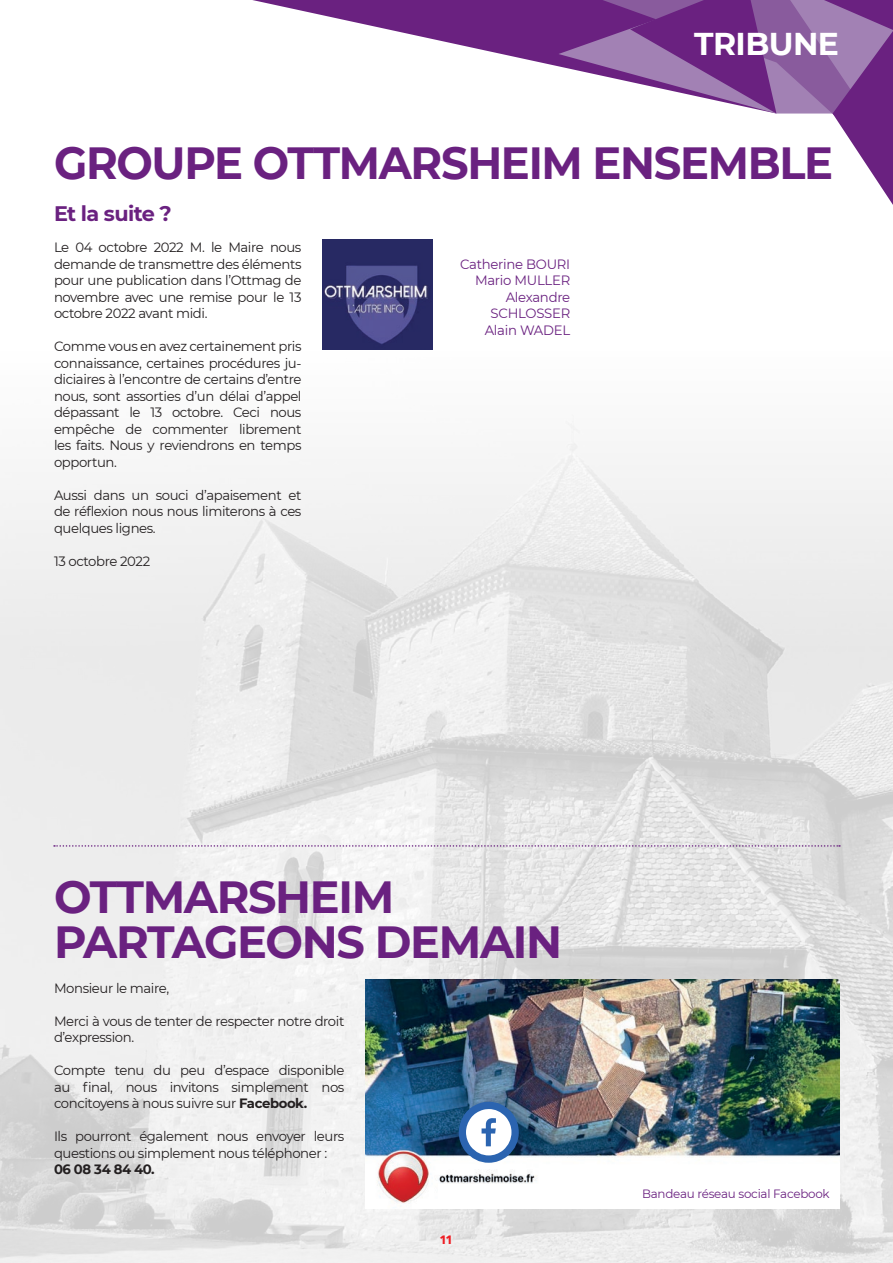
<style>
.page{position:relative;width:893px;height:1263px;background:#fff}
.page>*{position:absolute;margin:0;border:0;box-sizing:border-box;transform-origin:0 0}
.t1{font:700 45px/45px "Montserrat";letter-spacing:-.03em;color:#6a2180}
.t2{font:700 45px "Montserrat";letter-spacing:-.03em;color:#6a2180;scale:.96 1}
.t3{font:700 31.5px "Montserrat";letter-spacing:-.02em;color:#fff}
.t4{font:700 21px "Montserrat";letter-spacing:-.03em;color:#6a2180}
.t5{font:13.5px/16.5px "Montserrat";letter-spacing:-.03em;color:#231f20;text-align:justify}
.t6{font:13.5px/16.5px "Montserrat";letter-spacing:-.02em;color:#6a2180;text-align:right}
.t7{font:700 13.5px "Montserrat";letter-spacing:-.03em;color:#231f20}
.t8{font:12px "Montserrat";letter-spacing:-.02em;color:#6a2180}
.t9{font:700 12px "Avenir Next LT Pro";color:#ee1d23}
.s1{font-weight:700}
</style>
<div class="page">
<img style="left:0;top:421px;width:893px;height:842px">
<svg style="left:252px;top:0;width:306px;height:67px"></svg>
<svg style="left:558px;top:0;width:335px;height:205px"></svg>
<img style="left:322px;top:239px;width:111px;height:111px">
<svg style="left:54px;top:845px;width:786px;height:2px;background:#c8b4cd"></svg>
<img style="left:366px;top:980px;width:474px;height:229px">
<div style="left:678px;top:1173px;width:162px;height:36px;background:#fff"></div>
<div style="left:438px;top:1184px;width:168px;height:25px;background:#fff"></div>
<svg style="left:451px;top:1092px;width:75px;height:78px"></svg>
<h2 class="t3" style="left:694px;top:21px;width:146px">TRIBUNE</h2>
<h1 class="t2" style="left:54px;top:131px;width:813px">GROUPE OTTMARSHEIM ENSEMBLE</h1>
<h3 class="t4" style="left:54px;top:199px;width:119px">Et la suite ?</h3>
<p class="t5" style="left:54px;top:239px;width:249px">Le 04 octobre 2022 M. le Maire nous demande de transmettre des éléments pour une publication dans l’Ottmag de novembre avec une remise pour le 13 octobre 2022 avant midi.</p>
<p class="t5" style="left:54px;top:338px;width:249px">Comme vous en avez certainement pris connaissance, certaines procédures ju&shy;diciaires à l’encontre de certains d’entre nous, sont assorties d’un délai d’appel dépassant le 13 octobre. Ceci nous empêche de commenter librement les faits. Nous y reviendrons en temps opportun.</p>
<p class="t5" style="left:54px;top:486px;width:249px">Aussi dans un souci d’apaisement et de réflexion nous nous limiterons à ces quelques lignes.</p>
<p class="t5" style="left:54px;top:552px;width:98px">13 octobre 2022</p>
<p class="t6" style="left:460px;top:255px;width:112px">Catherine BOURI<br>Mario MULLER<br>Alexandre<br>SCHLOSSER<br>Alain WADEL</p>
<h1 class="t1" style="left:54px;top:873px;width:510px">OTTMARSHEIM<br>PARTAGEONS DEMAIN</h1>
<p class="t5" style="left:54px;top:979px;width:117px">Monsieur le maire,</p>
<p class="t5" style="left:54px;top:1012px;width:292px">Merci à vous de tenter de respecter notre droit d’expression.</p>
<p class="t5" style="left:54px;top:1062px;width:292px">Compte tenu du peu d’espace disponible au final, nous invitons simplement nos concitoyens à nous suivre sur <span class="s1">Facebook.</span></p>
<p class="t5" style="left:54px;top:1128px;width:292px">Ils pourront également nous envoyer leurs questions ou simplement nous téléphoner :</p>
<p class="t7" style="left:54px;top:1160px;width:102px">06 08 34 84 40.</p>
<p class="t9" style="left:439px;top:1232px;width:15px">11</p>
<p class="t8" style="left:642px;top:1186px;width:189px">Bandeau réseau social Facebook</p>
</div>
